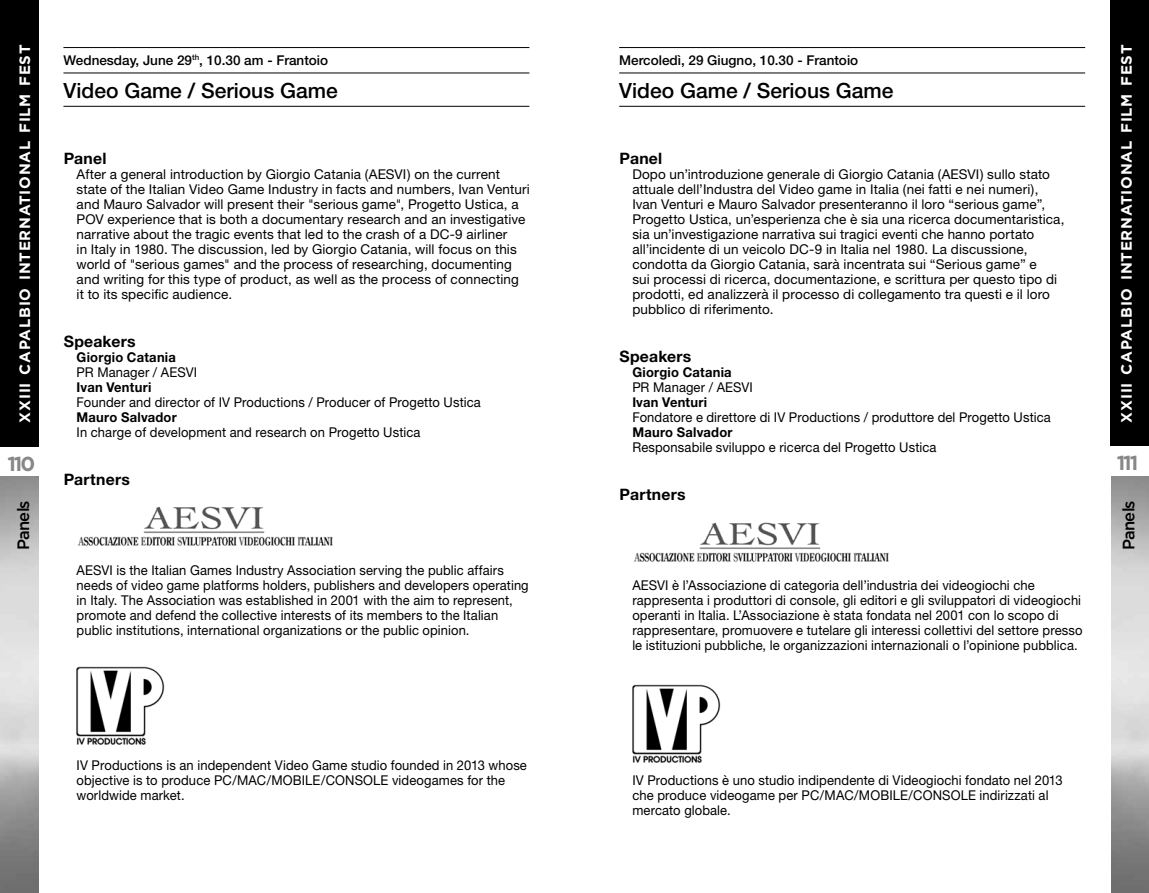
<style>
.page{position:relative;width:1149px;height:893px;background:#fff}
.page>*{position:absolute;margin:0;border:0;box-sizing:border-box;transform-origin:0 0}
.t1{font:500 21px "Helvetica Neue";color:#000}
.t2{font:700 20.25px "Gotham";letter-spacing:-.1em;color:#878787}
.t3{font:500 16.5px "Gotham";letter-spacing:-.05em;color:#000}
.t4{font:700 15.75px "Helvetica Neue";letter-spacing:.015em;color:#000}
.t5{font:700 15px "Gotham";letter-spacing:.05em;color:#fff}
.t6{font:13.5px/15px "Helvetica Neue";letter-spacing:.01em;color:#000;scale:.96 1}
.t7{font:13.5px/15px "Helvetica Neue";letter-spacing:.01em;color:#000}
.t8{font:700 13.5px "Helvetica Neue";letter-spacing:.02em;color:#000;scale:.96 1}
.t9{font:500 13.5px "Helvetica Neue";color:#000}
</style>
<div class="page">
<div style="left:0;top:0;width:38px;height:446px;background:#000"></div>
<div style="left:1110px;top:0;width:38px;height:446px;background:#000"></div>
<hr style="left:63px;top:47px;width:466px;height:1px;background:#000">
<hr style="left:63px;top:73px;width:466px;height:1px;background:#000">
<hr style="left:63px;top:106px;width:466px;height:1px;background:#000">
<hr style="left:619px;top:47px;width:465px;height:1px;background:#000">
<hr style="left:619px;top:73px;width:465px;height:1px;background:#000">
<hr style="left:619px;top:106px;width:465px;height:1px;background:#000">
<img style="left:77px;top:506px;width:256px;height:40px">
<img style="left:633px;top:522px;width:256px;height:40px">
<img style="left:76px;top:666px;width:89px;height:79px">
<img style="left:632px;top:684px;width:89px;height:79px">
<p class="t5" style="left:16px;top:423px;width:379px;rotate:-90deg">XXIII CAPALBIO INTERNATIONAL FILM FEST</p>
<p class="t5" style="left:1117px;top:423px;width:379px;rotate:-90deg">XXIII CAPALBIO INTERNATIONAL FILM FEST</p>
<p class="t9" style="left:63px;top:52px;width:266px">Wednesday, June 29<sup>th</sup>, 10.30 am - Frantoio</p>
<h1 class="t1" style="left:63px;top:78px;width:276px">Video Game / Serious Game</h1>
<p class="t9" style="left:619px;top:52px;width:240px">Mercoledì, 29 Giugno, 10.30 - Frantoio</p>
<h1 class="t1" style="left:619px;top:78px;width:276px">Video Game / Serious Game</h1>
<p class="t4" style="left:64px;top:149px;width:44px">Panel</p>
<p class="t7" style="left:77px;top:167px;width:454px">After a general introduction by Giorgio Catania (AESVI) on the current state of the Italian Video Game Industry in facts and numbers, Ivan Venturi and Mauro Salvador will present their "serious game", Progetto Ustica, a POV experience that is both a documentary research and an investigative narrative about the tragic events that led to the crash of a DC-9 airliner<br>in Italy in 1980. The discussion, led by Giorgio Catania, will focus on this world of "serious games" and the process of researching, documenting and writing for this type of product, as well as the process of connecting<br>it to its specific audience.</p>
<p class="t4" style="left:64px;top:332px;width:73px">Speakers</p>
<p class="t8" style="left:77px;top:349px;width:105px">Giorgio Catania</p>
<p class="t6" style="left:77px;top:365px;width:127px">PR Manager / AESVI</p>
<p class="t8" style="left:77px;top:379px;width:79px">Ivan Venturi</p>
<p class="t6" style="left:77px;top:395px;width:422px">Founder and director of IV Productions / Producer of Progetto Ustica</p>
<p class="t8" style="left:77px;top:409px;width:106px">Mauro Salvador</p>
<p class="t6" style="left:77px;top:425px;width:359px">In charge of development and research on Progetto Ustica</p>
<p class="t4" style="left:64px;top:470px;width:68px">Partners</p>
<p class="t4" style="left:619px;top:149px;width:44px">Panel</p>
<p class="t7" style="left:632px;top:167px;width:433px">Dopo un’introduzione generale di Giorgio Catania (AESVI) sullo stato attuale dell’Industra del Video game in Italia (nei fatti e nei numeri), Ivan Venturi e Mauro Salvador presenteranno il loro “serious game”, Progetto Ustica, un’esperienza che è sia una ricerca documentaristica, sia un’investigazione narrativa sui tragici eventi che hanno portato all’incidente di un veicolo DC-9 in Italia nel 1980. La discussione, condotta da Giorgio Catania, sarà incentrata sui “Serious game” e<br>sui processi di ricerca, documentazione, e scrittura per questo tipo di prodotti, ed analizzerà il processo di collegamento tra questi e il loro pubblico di riferimento.</p>
<p class="t4" style="left:619px;top:347px;width:73px">Speakers</p>
<p class="t8" style="left:632px;top:364px;width:105px">Giorgio Catania</p>
<p class="t6" style="left:632px;top:380px;width:127px">PR Manager / AESVI</p>
<p class="t8" style="left:632px;top:394px;width:79px">Ivan Venturi</p>
<p class="t6" style="left:632px;top:410px;width:437px">Fondatore e direttore di IV Productions / produttore del Progetto Ustica</p>
<p class="t8" style="left:632px;top:424px;width:106px">Mauro Salvador</p>
<p class="t6" style="left:632px;top:440px;width:318px">Responsabile sviluppo e ricerca del Progetto Ustica</p>
<p class="t4" style="left:619px;top:485px;width:68px">Partners</p>
<h2 class="t2" style="left:7px;top:452px;width:29px">110</h2>
<h2 class="t2" style="left:1116px;top:451px;width:23px">111</h2>
<p class="t3" style="left:14px;top:550px;width:51px;rotate:-90deg">Panels</p>
<p class="t3" style="left:1118px;top:550px;width:51px;rotate:-90deg">Panels</p>
<p class="t6" style="left:77px;top:563px;width:472px">AESVI is the Italian Games Industry Association serving the public affairs needs of video game platforms holders, publishers and developers operating in Italy. The Association was established in 2001 with the aim to represent, promote and defend the collective interests of its members to the Italian public institutions, international organizations or the public opinion.</p>
<p class="t6" style="left:77px;top:758px;width:470px">IV Productions is an independent Video Game studio founded in 2013 whose objective is to produce PC/MAC/MOBILE/CONSOLE videogames for the worldwide market.</p>
<p class="t6" style="left:632px;top:578px;width:470px">AESVI è l’Associazione di categoria dell’industria dei videogiochi che rappresenta i produttori di console, gli editori e gli sviluppatori di videogiochi operanti in Italia. L’Associazione è stata fondata nel 2001 con lo scopo di rappresentare, promuovere e tutelare gli interessi collettivi del settore presso le istituzioni pubbliche, le organizzazioni internazionali o l’opinione pubblica.</p>
<p class="t6" style="left:632px;top:773px;width:450px">IV Productions è uno studio indipendente di Videogiochi fondato nel 2013 che produce videogame per PC/MAC/MOBILE/CONSOLE indirizzati al mercato globale.</p>
</div>
